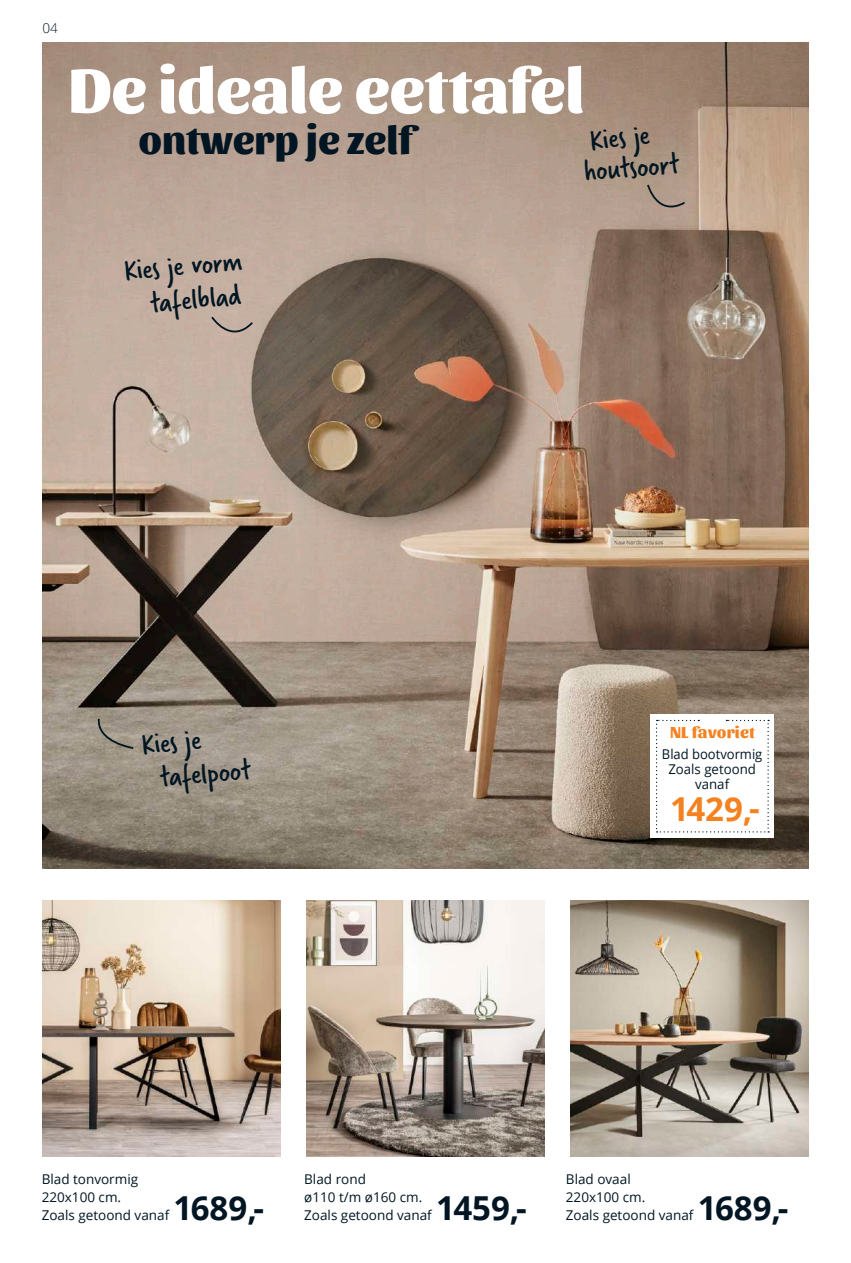
<style>
.page{position:relative;width:851px;height:1263px;background:#fff}
.page>*{position:absolute;margin:0;border:0;box-sizing:border-box;transform-origin:0 0}
.t1{font:800 65.55px "Sansita";letter-spacing:-.005em;color:#fff}
.t2{font:800 40.5px "Sansita";color:#011622}
.t3{font:700 33px "Open Sans";color:#011622}
.t4{font:700 33px "Open Sans";color:#f58220}
.t5{font:31.05px/34.3px "Verveine";color:#011622}
.t6{font:800 16.5px "Sansita";letter-spacing:.01em;color:#f58220}
.t7{font:13.5px/18px "Open Sans";color:#011622}
.t8{font:13.5px/15px "Open Sans";color:#011622;text-align:center;scale:.96 1}
.t9{font:300 13.5px "Open Sans";color:#011622}
</style>
<div class="page">
<img style="left:42px;top:43px;width:766px;height:826px">
<svg style="left:646px;top:183px;width:40px;height:35px"></svg>
<svg style="left:210px;top:315px;width:45px;height:30px"></svg>
<svg style="left:97px;top:717px;width:38px;height:33px"></svg>
<div style="left:650px;top:714px;width:124px;height:124px;background:#fff"></div>
<svg style="left:656px;top:720px;width:113px;height:112px"></svg>
<img style="left:306px;top:900px;width:238px;height:256px">
<img style="left:570px;top:900px;width:238px;height:256px">
<img style="left:43px;top:900px;width:238px;height:256px">
<p class="t9" style="left:43px;top:19px;width:17px">04</p>
<h1 class="t1" style="left:68px;top:51px;width:518px">De ideale eettafel</h1>
<h2 class="t2" style="left:138px;top:115px;width:276px">ontwerp je zelf</h2>
<h3 class="t5" style="left:580px;top:126px;width:97px;line-height:30.8px;rotate:-5deg">Kies je houtsoort</h3>
<h3 class="t5" style="left:122px;top:254px;width:120px;text-align:right;rotate:-5deg">Kies je vorm tafelblad</h3>
<h3 class="t5" style="left:155px;top:726px;width:93px;text-indent:-16px;rotate:-5deg">Kies je tafelpoot</h3>
<p class="t6" style="left:670px;top:722px;width:86px">NL favoriet</p>
<p class="t8" style="left:661px;top:746px;width:106px">Blad bootvormig<br>Zoals getoond vanaf</p>
<h3 class="t4" style="left:670px;top:786px;width:91px">1429,-</h3>
<p class="t7" style="left:42px;top:1170px;width:129px">Blad tonvormig<br>220x100 cm.<br>Zoals getoond vanaf</p>
<h3 class="t3" style="left:173px;top:1185px;width:92px">1689,-</h3>
<p class="t7" style="left:304px;top:1170px;width:129px">Blad rond<br>ø110 t/m ø160 cm.<br>Zoals getoond vanaf</p>
<h3 class="t3" style="left:436px;top:1185px;width:92px">1459,-</h3>
<p class="t7" style="left:566px;top:1170px;width:129px">Blad ovaal<br>220x100 cm.<br>Zoals getoond vanaf</p>
<h3 class="t3" style="left:697px;top:1185px;width:92px">1689,-</h3>
</div>
